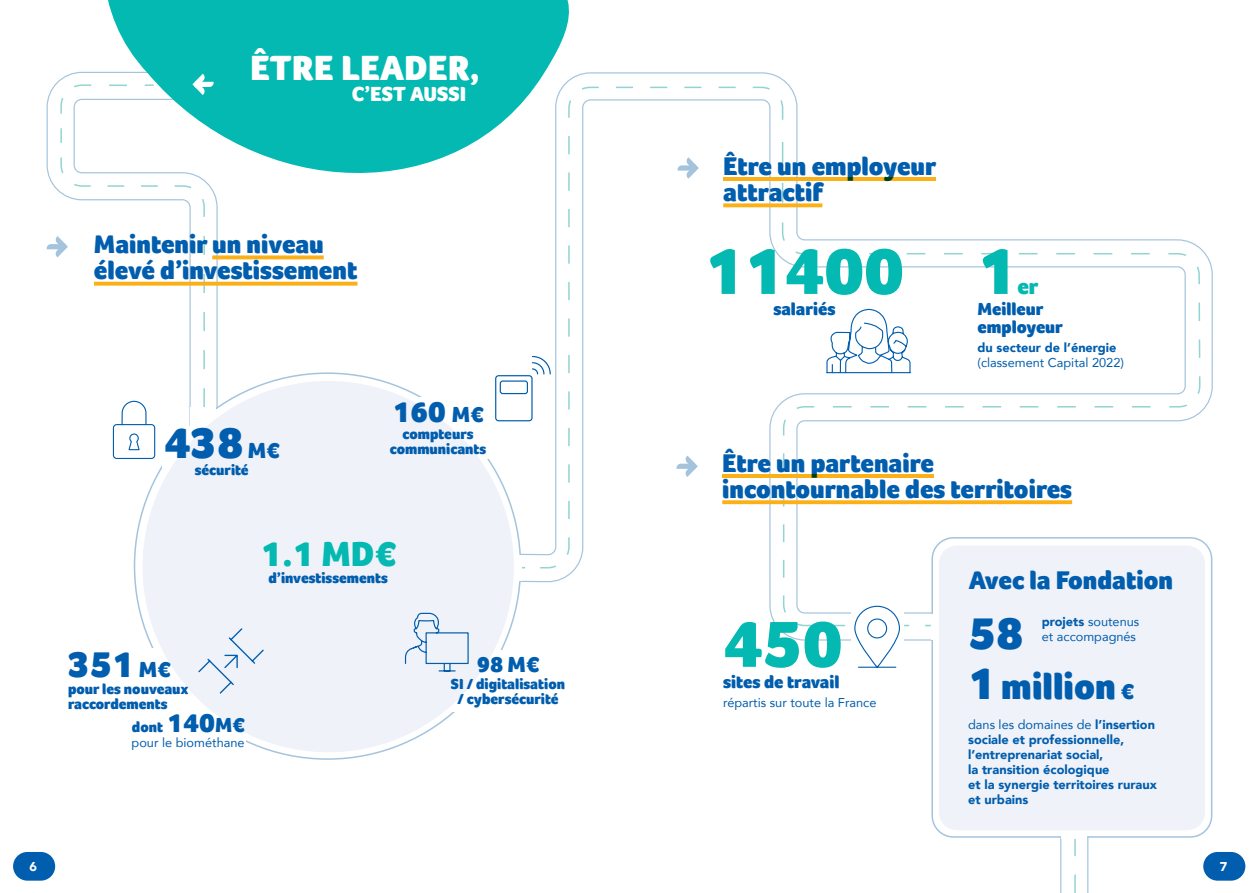
<style>
.page{position:relative;width:1259px;height:893px;background:#fff}
.page>*{position:absolute;margin:0;border:0;box-sizing:border-box;transform-origin:0 0}
.chiffre_XL{font:900 67.5px "Foco";color:#03b9b1}
.chifre_L{font:900 46.5px "Foco";color:#015dad}
.chiffre_M{font:900 45px "Foco";color:#015dad}
.chifre_L-2{font:900 37.5px "Foco";color:#015dad}
.chiffre_M-2{font:900 37.5px "Foco";color:#015dad}
.t1{font:900 36px "Foco";color:#fff}
.chiffre_M-3{font:900 36px "Foco";color:#03b9b1}
.chiffre_M-4{font:900 30px "Foco";color:#015dad}
.t2{font:900 26.25px/26.2px "Foco";color:#015dad}
.chiffre_XL-2{font:900 22.5px "Foco";color:#03b9b1}
.chiffre_M-5{font:900 22.5px "Foco";color:#015dad}
.t3{font:900 21px "Foco";color:#fff}
.ST1{font:900 18px/18px "Foco";color:#015dad}
.ST2{font:900 15px/15px "Foco";color:#015dad;text-align:center}
.chiffre_S{font:900 15px "Foco";color:#015dad}
.texte_S{font:900 12.75px/15px "Avenir";color:#015dad}
.texte_S-2{font:12.75px/15px "Avenir";color:#015dad}
.texte_S-3{font:900 12.75px "Avenir";color:#fff}
.s1{font-size:22.5px}
.s2{font-size:67.5px}
.s3{font-size:37.5px}
.s4{font-size:27px}
.s5{font-size:21px}
.s6{font-weight:900}
.s7{font-size:46.5px}
.s8{font-weight:400}
</style>
<div class="page">
<div style="left:931px;top:537px;width:281px;height:301px;border:2px solid #a4c4dd;border-radius:21px"></div>
<div style="left:939px;top:546px;width:266px;height:284px;background:#eff2f9;border-radius:18px"></div>
<svg style="left:91px;top:0;width:504px;height:209px;fill:#03b9b1"></svg>
<svg style="left:60px;top:84px;width:146px;height:342px"></svg>
<svg style="left:516px;top:86px;width:685px;height:541px"></svg>
<svg style="left:1074px;top:839px;width:1px;height:54px"></svg>
<div style="left:851px;top:596px;width:52px;height:60px;background:#fff"></div>
<div style="left:13px;top:852px;width:42px;height:29px;background:#015dad;border-radius:14px"></div>
<div style="left:1203px;top:852px;width:42px;height:29px;background:#015dad;border-radius:14px"></div>
<div style="left:134px;top:373px;width:386px;height:386px;background:#fff;border-radius:50%"></div>
<div style="left:517px;top:555px;width:5px;height:26px;background:#fff"></div>
<div style="left:190px;top:407px;width:26px;height:20px;background:#fff"></div>
<div style="left:931px;top:614px;width:7px;height:25px;background:#fff"></div>
<div style="left:1061px;top:831px;width:26px;height:7px;background:#fff"></div>
<svg style="left:212px;top:255px;width:112px;height:4px"></svg>
<svg style="left:94px;top:282px;width:263px;height:4px"></svg>
<svg style="left:722px;top:500px;width:350px;height:4px"></svg>
<svg style="left:723px;top:203px;width:99px;height:4px"></svg>
<div style="left:143px;top:381px;width:371px;height:371px;background:#eff2f9;border-radius:50%"></div>
<svg style="left:826px;top:262px;width:85px;height:112px"></svg>
<svg style="left:677px;top:157px;width:22px;height:22px"></svg>
<svg style="left:47px;top:236px;width:21px;height:21px"></svg>
<svg style="left:676px;top:456px;width:22px;height:21px"></svg>
<svg style="left:112px;top:400px;width:44px;height:59px"></svg>
<svg style="left:404px;top:612px;width:65px;height:60px"></svg>
<svg style="left:495px;top:355px;width:56px;height:67px"></svg>
<svg style="left:198px;top:628px;width:66px;height:66px"></svg>
<svg style="left:829px;top:605px;width:88px;height:63px"></svg>
<svg style="left:192px;top:74px;width:22px;height:21px"></svg>
<hr style="left:722px;top:474px;width:212px;height:4px;background:#fbb017">
<hr style="left:723px;top:177px;width:212px;height:4px;background:#fbb017">
<h4 class="t1" style="left:250px;top:44px;width:232px">ÊTRE LEADER,</h4>
<h4 class="t3" style="left:352px;top:80px;width:116px">C’EST AUSSI</h4>
<h2 class="t2" style="left:94px;top:231px;width:265px">Maintenir un niveau élevé d’investissement</h2>
<p class="chiffre_M" style="left:164px;top:413px;width:117px">438 <span class="s1">M€</span></p>
<p class="ST2" style="left:195px;top:462px;width:55px">sécurité</p>
<p class="chiffre_M-4" style="left:393px;top:392px;width:92px">160 <span class="s1">M€</span></p>
<p class="ST2" style="left:390px;top:427px;width:98px">compteurs communicants</p>
<p class="chiffre_XL-2" style="left:264px;top:537px;width:123px"><span class="s2">1</span><span class="s3">.1</span> Md€</p>
<p class="ST1" style="left:254px;top:565px;width:145px">d’investissements</p>
<p class="chiffre_M-3" style="left:261px;top:530px;width:136px">1.1 MD€</p>
<p class="ST2" style="left:268px;top:570px;width:121px">d’investissements</p>
<p class="chiffre_M-2" style="left:68px;top:640px;width:104px">351 <span class="s1">M€</span></p>
<p class="ST2" style="left:68px;top:682px;width:122px;text-align:left">pour les nouveaux raccordements</p>
<p class="chiffre_S" style="left:132px;top:717px;width:114px">dont <span class="s4">140</span><span class="s5">M€</span></p>
<p class="texte_S-2" style="left:132px;top:734px;width:114px">pour le biométhane</p>
<p class="chiffre_M-5" style="left:477px;top:649px;width:64px">98 M€</p>
<p class="ST2" style="left:451px;top:676px;width:116px">SI / digitalisation / cybersécurité</p>
<h2 class="t2" style="left:723px;top:153px;width:215px">Être un employeur attractif</h2>
<p class="chiffre_XL" style="left:705px;top:226px;width:201px">11400</p>
<p class="ST1" style="left:773px;top:300px;width:64px">salariés</p>
<p class="chiffre_XL" style="left:977px;top:226px;width:41px">1</p>
<p class="chiffre_XL-2" style="left:1017px;top:271px;width:23px">er</p>
<p class="ST1" style="left:977px;top:300px;width:87px">Meilleur employeur</p>
<p class="texte_S-2" style="left:977px;top:340px;width:148px"><span class="s6">du secteur de l’énergie </span>(classement Capital 2022)</p>
<h2 class="t2" style="left:722px;top:449px;width:351px">Être un partenaire incontournable des territoires</h2>
<p class="chiffre_XL" style="left:723px;top:599px;width:121px">450</p>
<p class="ST1" style="left:723px;top:673px;width:118px">sites de travail</p>
<p class="texte_S-2" style="left:723px;top:695px;width:155px">répartis sur toute la France</p>
<h2 class="t2" style="left:968px;top:566px;width:206px">Avec la Fondation</h2>
<p class="texte_S-2" style="left:1041px;top:613px;width:99px"><span class="s6">projets</span> soutenus et accompagnés</p>
<p class="chifre_L" style="left:968px;top:602px;width:56px">58</p>
<p class="chifre_L-2" style="left:968px;top:661px;width:167px"><span class="s7">1</span> million <span class="s1">€</span></p>
<p class="texte_S" style="left:968px;top:716px;width:190px"><span class="s8">dans les domaines de</span> l’insertion sociale et professionnelle, l’entreprenariat social,<br>la transition écologique<br>et la synergie territoires ruraux et urbains</p>
<p class="texte_S-3" style="left:30px;top:856px;width:9px">6</p>
<p class="texte_S-3" style="left:1219px;top:856px;width:9px">7</p>
</div>
